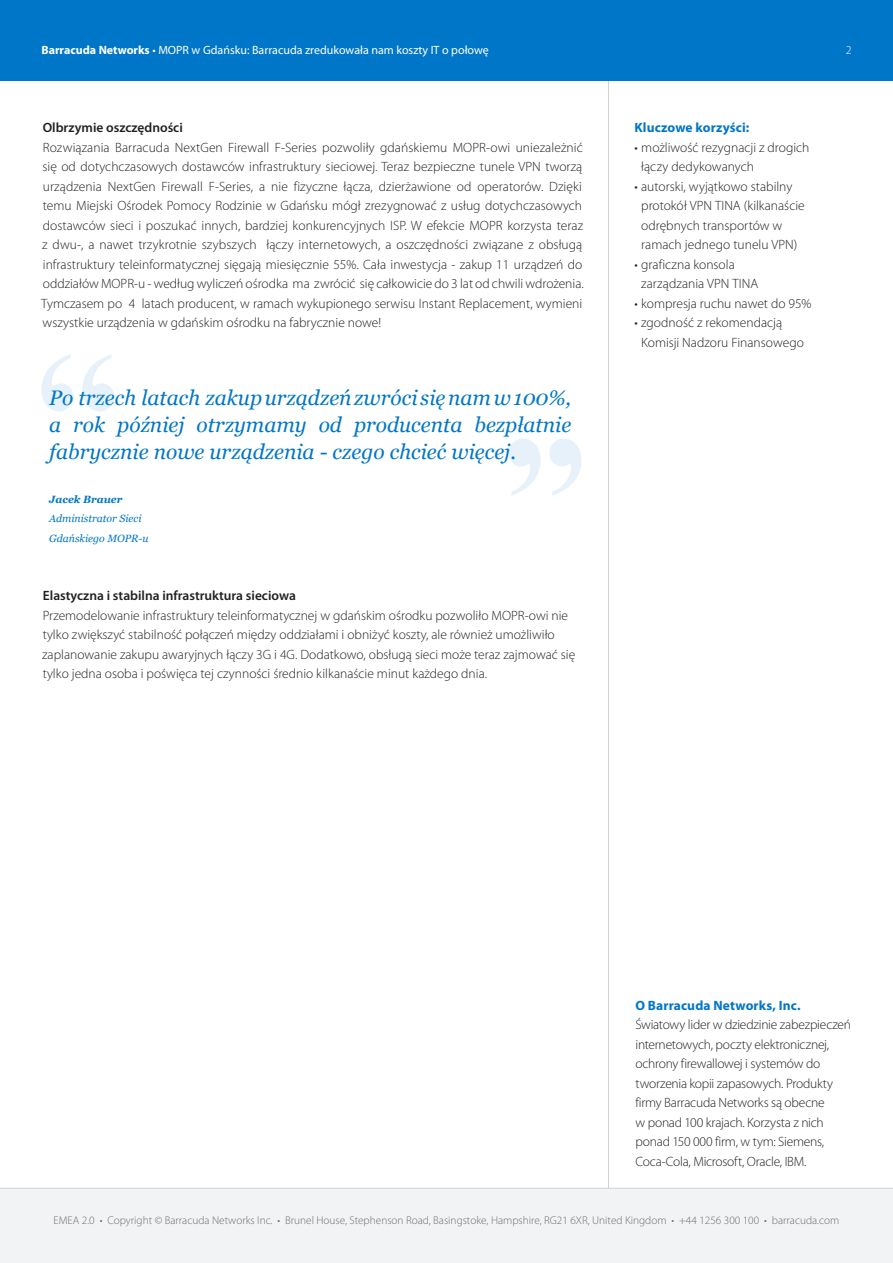
<style>
.page{position:relative;width:893px;height:1263px;background:#fff}
.page>*{position:absolute;margin:0;border:0;box-sizing:border-box;transform-origin:0 0}
.quote{font:italic 21px/27px "Georgia";color:#0076c8;text-align:justify}
.body_text{font:300 13.5px/19.5px "Myriad Pro";color:#231f20}
.body_text-2{font:600 13.5px "Myriad Pro";color:#231f20}
.side_bar_title{font:700 13.5px "Myriad Pro";letter-spacing:.01em;color:#0076c8}
.section_title{font:600 13.5px "Myriad Pro";color:#231f20}
.blue_bar_title{font:12px "Myriad Pro";color:#fff}
.page_number{font:300 12px "Myriad Pro";color:#fff}
.t1{font:300 11.25px "Myriad Pro";color:#6c6d70}
.quote-source_positio{font:italic 10.5px "Georgia";color:#0076c8}
.quote-source_name{font:italic 700 10.5px "Georgia";color:#0076c8}
.s1{font-weight:700}
</style>
<div class="page">
<hr style="left:608px;top:38px;width:1px;height:1194px;background:#d1d2d4">
<div style="left:0;top:0;width:893px;height:80px;background:#0076c8"></div>
<div style="left:0;top:1188px;width:893px;height:75px;background:#f2f3f4"></div>
<svg style="left:508px;top:438px;width:73px;height:58px"></svg>
<svg style="left:41px;top:354px;width:73px;height:57px"></svg>
<p class="blue_bar_title" style="left:41px;top:43px;width:449px"><span class="s1">Barracuda Networks</span> • MOPR w Gdańsku: Barracuda zredukowała nam koszty IT o połowę</p>
<p class="section_title" style="left:43px;top:119px;width:142px">Olbrzymie oszczędności</p>
<p class="body_text" style="left:41px;top:137px;width:544px">Rozwiązania Barracuda NextGen Firewall F-Series pozwoliły gdańskiemu MOPR-owi uniezależnić się od dotychczasowych dostawców infrastruktury sieciowej. Teraz bezpieczne tunele VPN tworzą urządzenia NextGen Firewall F-Series, a nie fizyczne łącza, dzierżawione od operatorów. Dzięki temu Miejski Ośrodek Pomocy Rodzinie w Gdańsku mógł zrezygnować z usług dotychczasowych dostawców sieci i poszukać innych, bardziej konkurencyjnych ISP. W efekcie MOPR korzysta teraz z dwu-, a nawet trzykrotnie szybszych łączy internetowych, a oszczędności związane z obsługą infrastruktury teleinformatycznej sięgają miesięcznie 55%. Cała inwestycja - zakup 11 urządzeń do oddziałów MOPR-u - według wyliczeń ośrodka ma zwrócić się całkowicie do 3 lat od chwili wdrożenia.<br>Tymczasem po 4 latach producent, w ramach wykupionego serwisu Instant Replacement, wymieni wszystkie urządzenia w gdańskim ośrodku na fabrycznie nowe!</p>
<p class="quote" style="left:49px;top:383px;width:524px">Po trzech latach zakup urządzeń zwróci się nam w 100%, a rok później otrzymamy od producenta bezpłatnie fabrycznie nowe urządzenia - czego chcieć więcej.</p>
<p class="quote-source_name" style="left:49px;top:491px;width:75px">Jacek Brauer</p>
<p class="quote-source_positio" style="left:49px;top:511px;width:94px">Administrator Sieci</p>
<p class="quote-source_positio" style="left:49px;top:530px;width:101px">Gdańskiego MOPR-u</p>
<p class="body_text-2" style="left:43px;top:587px;width:254px">Elastyczna i stabilna infrastruktura sieciowa</p>
<p class="body_text" style="left:43px;top:605px;width:527px">Przemodelowanie infrastruktury teleinformatycznej w gdańskim ośrodku pozwoliło MOPR-owi nie</p>
<p class="body_text" style="left:43px;top:625px;width:514px">tylko zwiększyć stabilność połączeń między oddziałami i obniżyć koszty, ale również umożliwiło</p>
<p class="body_text" style="left:42px;top:644px;width:535px">zaplanowanie zakupu awaryjnych łączy 3G i 4G. Dodatkowo, obsługą sieci może teraz zajmować się</p>
<p class="body_text" style="left:43px;top:664px;width:446px">tylko jedna osoba i poświęca tej czynności średnio kilkanaście minut każdego dnia.</p>
<p class="side_bar_title" style="left:634px;top:119px;width:116px">Kluczowe korzyści:</p>
<p class="body_text" style="left:641px;top:137px;width:170px;text-indent:-7px">• możliwość rezygnacji z drogich łączy dedykowanych</p>
<p class="body_text" style="left:641px;top:176px;width:165px;text-indent:-7px">• autorski, wyjątkowo stabilny protokół VPN TINA (kilkanaście odrębnych transportów w ramach jednego tunelu VPN)</p>
<p class="body_text" style="left:641px;top:254px;width:119px;text-indent:-7px">• graficzna konsola zarządzania VPN TINA</p>
<p class="body_text" style="left:634px;top:293px;width:178px">• kompresja ruchu nawet do 95%</p>
<p class="body_text" style="left:641px;top:313px;width:164px;text-indent:-7px">• zgodność z rekomendacją<br>Komisji Nadzoru Finansowego</p>
<p class="page_number" style="left:846px;top:43px;width:7px">2</p>
<p class="side_bar_title" style="left:635px;top:996px;width:167px">O Barracuda Networks, Inc.</p>
<p class="body_text" style="left:635px;top:1015px;width:217px">Światowy lider w dziedzinie zabezpieczeń internetowych, poczty elektronicznej, ochrony firewallowej i systemów do tworzenia kopii zapasowych. Produkty firmy Barracuda Networks są obecne<br>w ponad 100 krajach. Korzysta z nich ponad 150 000 firm, w tym: Siemens, Coca-Cola, Microsoft, Oracle, IBM.</p>
<p class="t1" style="left:54px;top:1213px;width:787px">EMEA 2.0 • Copyright © Barracuda Networks Inc. • Brunel House, Stephenson Road, Basingstoke, Hampshire, RG21 6XR, United Kingdom • +44 1256 300 100 • barracuda.com</p>
</div>
